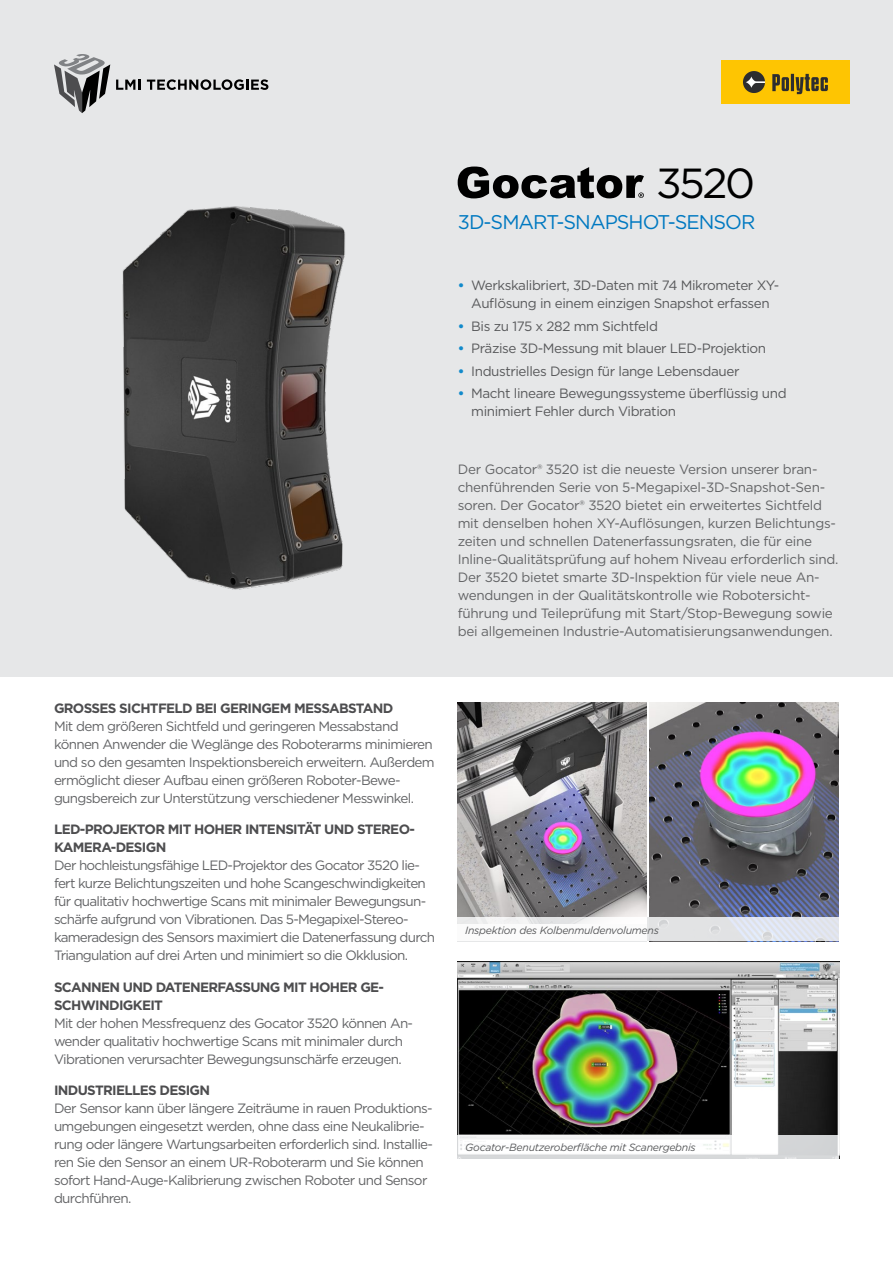
<style>
.page{position:relative;width:893px;height:1263px;background:#fff}
.page>*{position:absolute;margin:0;border:0;box-sizing:border-box;transform-origin:0 0}
.t1{font:42px "Gotham";color:#000}
.t2{font:19.8px "Gotham";letter-spacing:-.05em;color:#0079c1}
.t3{font:13.5px/18px "Gotham";letter-spacing:-.05em;color:#636466}
.t4{font:13.5px/18px "Gotham";letter-spacing:-.02em;color:#636466}
.t5{font:13.5px/18px "Gotham";letter-spacing:-.03em;color:#58595b;text-align:center}
.t6{font:700 13.5px/18px "Gotham";letter-spacing:-.05em;color:#4d4d4f}
.t7{font:italic 10.5px "Gotham";letter-spacing:-.025em;color:#58595b}
.s1{font-weight:700;color:#128acb}
</style>
<div class="page">
<div style="left:0;top:0;width:893px;height:677px;background:#e6e7e8"></div>
<svg style="left:458px;top:167px;width:186px;height:31px"></svg>
<svg style="left:54px;top:54px;width:56px;height:59px"></svg>
<svg style="left:116px;top:80px;width:24px;height:10px"></svg>
<svg style="left:147px;top:79px;width:121px;height:11px"></svg>
<img style="left:122px;top:206px;width:223px;height:384px">
<img style="left:458px;top:702px;width:189px;height:216px">
<img style="left:649px;top:702px;width:190px;height:216px">
<img style="left:458px;top:962px;width:381px;height:173px">
<svg style="left:458px;top:1135px;width:381px;height:24px"></svg>
<svg style="left:458px;top:918px;width:381px;height:23px"></svg>
<img style="left:721px;top:60px;width:128px;height:44px">
<h1 class="t1" style="left:656px;top:157px;width:101px">3520</h1>
<h2 class="t2" style="left:458px;top:209px;width:299px">3D-SMART-SNAPSHOT-SENSOR</h2>
<p class="t5" style="left:458px;top:276px;width:323px"><span class="s1">•</span> Werkskalibriert, 3D-Daten mit 74 Mikrometer XY-<br>Auflösung in einem einzigen Snapshot erfassen</p>
<p class="t5" style="left:458px;top:316px;width:202px"><span class="s1">•</span> Bis zu 175 x 282 mm Sichtfeld</p>
<p class="t5" style="left:458px;top:339px;width:310px"><span class="s1">•</span> Präzise 3D-Messung mit blauer LED-Projektion</p>
<p class="t5" style="left:458px;top:361px;width:283px"><span class="s1">•</span> Industrielles Design für lange Lebensdauer</p>
<p class="t5" style="left:471px;top:384px;width:317px;text-align:left;text-indent:-14px"><span class="s1">•</span> Macht lineare Bewegungssysteme überflüssig und minimiert Fehler durch Vibration</p>
<p class="t4" style="left:458px;top:459px;width:382px">Der Gocator® 3520 ist die neueste Version unserer bran&shy;chenführenden Serie von 5-Megapixel-3D-Snapshot-Sen&shy;soren. Der Gocator® 3520 bietet ein erweitertes Sichtfeld mit denselben hohen XY-Auflösungen, kurzen Belichtungs&shy;zeiten und schnellen Datenerfassungsraten, die für eine Inline-Qualitätsprüfung auf hohem Niveau erforderlich sind.<br>Der 3520 bietet smarte 3D-Inspektion für viele neue An&shy;wendungen in der Qualitätskontrolle wie Robotersicht&shy;führung und Teileprüfung mit Start/Stop-Bewegung sowie bei allgemeinen Industrie-Automatisierungsanwendungen.</p>
<p class="t6" style="left:54px;top:699px;width:341px">GROSSES SICHTFELD BEI GERINGEM MESSABSTAND</p>
<p class="t3" style="left:54px;top:717px;width:382px">Mit dem größeren Sichtfeld und geringeren Messabstand können Anwender die Weglänge des Roboterarms minimieren und so den gesamten Inspektionsbereich erweitern. Außerdem ermöglicht dieser Aufbau einen größeren Roboter-Bewe&shy;gungsbereich zur Unterstützung verschiedener Messwinkel.</p>
<p class="t6" style="left:54px;top:820px;width:362px">LED-PROJEKTOR MIT HOHER INTENSITÄT UND STEREO-<br>KAMERA-DESIGN</p>
<p class="t3" style="left:54px;top:856px;width:382px">Der hochleistungsfähige LED-Projektor des Gocator 3520 lie&shy;fert kurze Belichtungszeiten und hohe Scangeschwindigkeiten für qualitativ hochwertige Scans mit minimaler Bewegungsun&shy;schärfe aufgrund von Vibrationen. Das 5-Megapixel-Stereo&shy;kameradesign des Sensors maximiert die Datenerfassung durch Triangulation auf drei Arten und minimiert so die Okklusion.</p>
<p class="t6" style="left:54px;top:978px;width:332px">SCANNEN UND DATENERFASSUNG MIT HOHER GE-<br>SCHWINDIGKEIT</p>
<p class="t3" style="left:54px;top:1014px;width:361px">Mit der hohen Messfrequenz des Gocator 3520 können An&shy;wender qualitativ hochwertige Scans mit minimaler durch<br>Vibrationen verursachter Bewegungsunschärfe erzeugen.</p>
<p class="t6" style="left:54px;top:1081px;width:158px">INDUSTRIELLES DESIGN</p>
<p class="t3" style="left:54px;top:1099px;width:381px">Der Sensor kann über längere Zeiträume in rauen Produktions&shy;umgebungen eingesetzt werden, ohne dass eine Neukalibrie&shy;rung oder längere Wartungsarbeiten erforderlich sind. Installie&shy;ren Sie den Sensor an einem UR-Roboterarm und Sie können sofort Hand-Auge-Kalibrierung zwischen Roboter und Sensor durchführen.</p>
<p class="t7" style="left:465px;top:923px;width:195px">Inspektion des Kolbenmuldenvolumens</p>
<p class="t7" style="left:465px;top:1141px;width:232px">Gocator-Benutzeroberfläche mit Scanergebnis</p>
</div>
